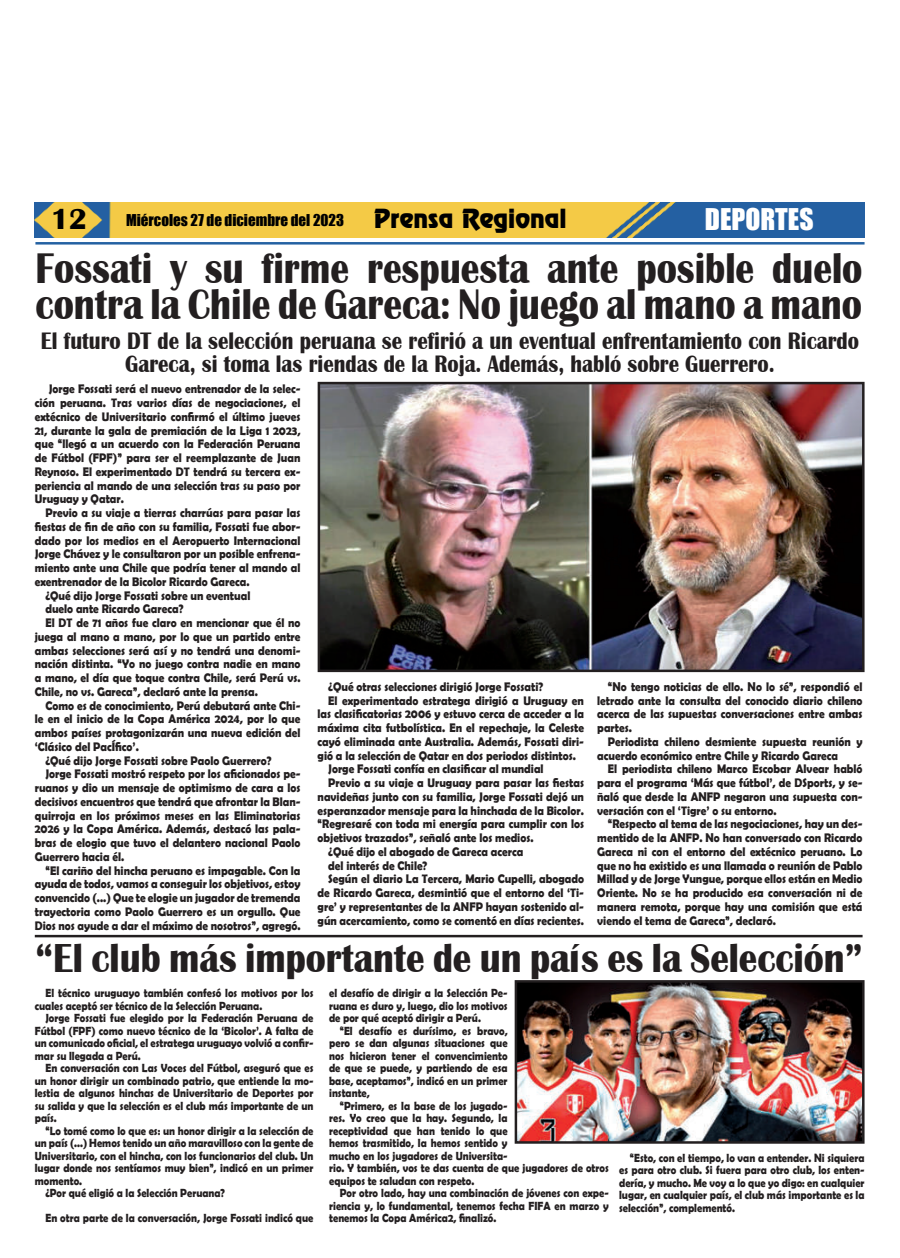
<style>
.page{position:relative;width:900px;height:1258px;background:#fff}
.page>*{position:absolute;margin:0;border:0;box-sizing:border-box;transform-origin:0 0}
.t1{font:700 44.12px/36.2px "Britannic";color:#231f20;scale:.85 1}
.t2{font:700 41.62px "Britannic";color:#231f20;scale:.89 1}
.t3{font:700 30px "Britannic";color:#000}
.t4{font:27.5px "Impact";color:#fff}
.t5{font:700 24.5px/22.5px "Britannic";color:#231f20;text-align:center;scale:.85 1}
.t6{font:15px "Impact";color:#000}
.t7{font:700 12.5px/13.8px "Berlin Sans FB Demi";color:#231f20;text-align:justify;scale:.9 1}
.t8{font:700 11.88px/12.5px "Berlin Sans FB Demi";color:#231f20;text-align:justify;scale:.88 1}
.s1{font-family:"Renfrew Normal";font-size:23.75px}
</style>
<div class="page">
<img style="left:35px;top:203px;width:830px;height:35px">
<hr style="left:35px;top:242px;width:830px;height:3px;background:#2361a2">
<img style="left:322px;top:386px;width:539px;height:282px">
<div style="left:318px;top:382px;width:547px;height:290px;border:3px solid #231f20"></div>
<hr style="left:35px;top:935px;width:828px;height:2px;background:#231f20">
<img style="left:519px;top:984px;width:342px;height:156px">
<div style="left:515px;top:980px;width:350px;height:164px;border:3px solid #231f20"></div>
<h3 class="t3" style="left:51px;top:203px;width:38px">12</h3>
<p class="t6" style="left:126px;top:212px;width:442px">Miércoles 27 de diciembre del 2023 <span class="s1">Prensa Regional</span></p>
<h3 class="t4" style="left:705px;top:205px;width:110px">DEPORTES</h3>
<h1 class="t1" style="left:36px;top:250px;width:974px">Fossati y su firme respuesta ante posible duelo contra la Chile de Gareca: No juego al mano a mano</h1>
<h3 class="t5" style="left:41px;top:330px;width:964px">El futuro DT de la selección peruana se refirió a un eventual enfrentamiento con Ricardo<br>Gareca, si toma las riendas de la Roja. Además, habló sobre Guerrero.</h3>
<p class="t7" style="left:35px;top:383px;width:297px;text-indent:14px">Jorge Fossati será el nuevo entrenador de la selec&shy;ción peruana. Tras varios días de negociaciones, el extécnico de Universitario confirmó el último jueves 21, durante la gala de premiación de la Liga 1 2023, que “llegó a un acuerdo con la Federación Peruana de Fútbol (FPF)” para ser el reemplazante de Juan Reynoso. El experimentado DT tendrá su tercera ex&shy;periencia al mando de una selección tras su paso por Uruguay y Qatar.</p>
<p class="t7" style="left:45px;top:506px;width:285px">Previo a su viaje a tierras charrúas para pasar las</p>
<p class="t7" style="left:35px;top:519px;width:297px">fiestas de fin de año con su familia, Fossati fue abor-</p>
<p class="t7" style="left:35px;top:533px;width:297px">dado por los medios en el Aeropuerto Internacional</p>
<p class="t7" style="left:35px;top:547px;width:297px">Jorge Chávez y le consultaron por un posible enfrena-</p>
<p class="t7" style="left:35px;top:561px;width:297px">miento ante una Chile que podría tener al mando al</p>
<p class="t7" style="left:35px;top:574px;width:240px">exentrenador de la Bicolor Ricardo Gareca.</p>
<p class="t7" style="left:45px;top:589px;width:229px">¿Qué dijo Jorge Fossati sobre un eventual</p>
<p class="t7" style="left:45px;top:602px;width:155px">duelo ante Ricardo Gareca?</p>
<p class="t7" style="left:45px;top:616px;width:285px">El DT de 71 años fue claro en mencionar que él no</p>
<p class="t7" style="left:35px;top:630px;width:297px">juega al mano a mano, por lo que un partido entre</p>
<p class="t7" style="left:35px;top:644px;width:297px">ambas selecciones será así y no tendrá una denomi-</p>
<p class="t7" style="left:35px;top:657px;width:297px">nación distinta. “Yo no juego contra nadie en mano</p>
<p class="t7" style="left:35px;top:671px;width:297px">a mano, el día que toque contra Chile, será Perú vs.</p>
<p class="t7" style="left:35px;top:684px;width:250px">Chile, no vs. Gareca”, declaró ante la prensa.</p>
<p class="t7" style="left:45px;top:698px;width:285px">Como es de conocimiento, Perú debutará ante Chi-</p>
<p class="t7" style="left:35px;top:712px;width:297px">le en el inicio de la Copa América 2024, por lo que</p>
<p class="t7" style="left:35px;top:726px;width:297px">ambos países protagonizarán una nueva edición del</p>
<p class="t7" style="left:35px;top:739px;width:117px">‘Clásico del PacÍfico’.</p>
<p class="t7" style="left:45px;top:753px;width:253px">¿Qué dijo Jorge Fossati sobre Paolo Guerrero?</p>
<p class="t7" style="left:45px;top:767px;width:285px">Jorge Fossati mostró respeto por los aficionados pe-</p>
<p class="t7" style="left:35px;top:781px;width:297px">ruanos y dio un mensaje de optimismo de cara a los</p>
<p class="t7" style="left:35px;top:795px;width:297px">decisivos encuentros que tendrá que afrontar la Blan-</p>
<p class="t7" style="left:35px;top:808px;width:297px">quirroja en los próximos meses en las Eliminatorias</p>
<p class="t7" style="left:35px;top:822px;width:297px">2026 y la Copa América. Además, destacó las pala-</p>
<p class="t7" style="left:35px;top:836px;width:297px">bras de elogio que tuvo el delantero nacional Paolo</p>
<p class="t7" style="left:35px;top:850px;width:101px">Guerrero hacia él.</p>
<p class="t7" style="left:45px;top:863px;width:285px">“El cariño del hincha peruano es impagable. Con la</p>
<p class="t7" style="left:35px;top:878px;width:297px">ayuda de todos, vamos a conseguir los objetivos, estoy</p>
<p class="t7" style="left:35px;top:891px;width:297px">convencido (...) Que te elogie un jugador de tremenda</p>
<p class="t7" style="left:35px;top:905px;width:297px">trayectoria como Paolo Guerrero es un orgullo. Que</p>
<p class="t7" style="left:35px;top:918px;width:297px">Dios nos ayude a dar el máximo de nosotros”, agregó.</p>
<p class="t7" style="left:328px;top:679px;width:240px">¿Qué otras selecciones dirigió Jorge Fossati?</p>
<p class="t7" style="left:328px;top:693px;width:286px">El experimentado estratega dirigió a Uruguay en</p>
<p class="t7" style="left:318px;top:707px;width:297px">las clasificatorias 2006 y estuvo cerca de acceder a la</p>
<p class="t7" style="left:318px;top:721px;width:297px">máxima cita futbolística. En el repechaje, la Celeste</p>
<p class="t7" style="left:318px;top:735px;width:297px">cayó eliminada ante Australia. Además, Fossati diri-</p>
<p class="t7" style="left:318px;top:749px;width:289px">gió a la selección de Qatar en dos periodos distintos.</p>
<p class="t7" style="left:328px;top:762px;width:241px">Jorge Fossati confía en clasificar al mundial</p>
<p class="t7" style="left:328px;top:776px;width:286px">Previo a su viaje a Uruguay para pasar las fiestas</p>
<p class="t7" style="left:318px;top:790px;width:297px">navideñas junto con su familia, Jorge Fossati dejó un</p>
<p class="t7" style="left:318px;top:804px;width:297px">esperanzador mensaje para la hinchada de la Bicolor.</p>
<p class="t7" style="left:318px;top:817px;width:297px">“Regresaré con toda mi energía para cumplir con los</p>
<p class="t7" style="left:318px;top:831px;width:241px">objetivos trazados”, señaló ante los medios.</p>
<p class="t7" style="left:328px;top:845px;width:218px">¿Qué dijo el abogado de Gareca acerca</p>
<p class="t7" style="left:328px;top:858px;width:112px">del interés de Chile?</p>
<p class="t7" style="left:328px;top:872px;width:286px">Según el diario La Tercera, Mario Cupelli, abogado</p>
<p class="t7" style="left:318px;top:886px;width:297px">de Ricardo Gareca, desmintió que el entorno del ‘Ti-</p>
<p class="t7" style="left:318px;top:899px;width:297px">gre’ y representantes de la ANFP hayan sostenido al-</p>
<p class="t7" style="left:318px;top:914px;width:297px">gún acercamiento, como se comentó en días recientes.</p>
<p class="t7" style="left:597px;top:679px;width:296px;text-indent:11px">“No tengo noticias de ello. No lo sé”, respondió el letrado ante la consulta del conocido diario chileno acerca de las supuestas conversaciones entre ambas partes.</p>
<p class="t7" style="left:597px;top:735px;width:296px;text-indent:11px">Periodista chileno desmiente supuesta reunión y acuerdo económico entre Chile y Ricardo Gareca</p>
<p class="t7" style="left:597px;top:762px;width:296px;text-indent:11px">El periodista chileno Marco Escobar Alvear habló para el programa ‘Más que fútbol’, de DSports, y se&shy;ñaló que desde la ANFP negaron una supuesta con&shy;versación con el ‘Tigre’ o su entorno.</p>
<p class="t7" style="left:597px;top:817px;width:296px;text-indent:11px">“Respecto al tema de las negociaciones, hay un des&shy;mentido de la ANFP. No han conversado con Ricardo Gareca ni con el entorno del extécnico peruano. Lo que no ha existido es una llamada o reunión de Pablo Millad y de Jorge Yungue, porque ellos están en Medio Oriente. No se ha producido esa conversación ni de manera remota, porque hay una comisión que está viendo el tema de Gareca”, declaró.</p>
<h2 class="t2" style="left:36px;top:937px;width:931px">“El club más importante de un país es la Selección”</h2>
<p class="t8" style="left:35px;top:987px;width:318px;text-indent:11px">El técnico uruguayo también confesó los motivos por los cuales aceptó ser técnico de la Selección Peruana.</p>
<p class="t8" style="left:35px;top:1012px;width:318px;text-indent:11px">Jorge Fossati fue elegido por la Federación Peruana de Fútbol (FPF) como nuevo técnico de la ‘Bicolor’. A falta de un comunicado oficial, el estratega uruguayo volvió a confir&shy;mar su llegada a Perú.</p>
<p class="t8" style="left:35px;top:1062px;width:318px;text-indent:11px">En conversación con Las Voces del Fútbol, aseguró que es un honor dirigir un combinado patrio, que entiende la mo&shy;lestia de algunos hinchas de Universitario de Deportes por su salida y que la selección es el club más importante de un país.</p>
<p class="t8" style="left:45px;top:1124px;width:306px">“Lo tomé como lo que es: un honor dirigir a la selección de</p>
<p class="t8" style="left:35px;top:1137px;width:318px">un país (...) Hemos tenido un año maravilloso con la gente de</p>
<p class="t8" style="left:35px;top:1149px;width:318px">Universitario, con el hincha, con los funcionarios del club. Un</p>
<p class="t8" style="left:35px;top:1162px;width:318px">lugar donde nos sentíamos muy bien”, indicó en un primer</p>
<p class="t8" style="left:35px;top:1175px;width:55px">momento.</p>
<p class="t8" style="left:45px;top:1187px;width:206px">¿Por qué eligió a la Selección Peruana?</p>
<p class="t8" style="left:45px;top:1212px;width:306px">En otra parte de la conversación, Jorge Fossati indicó que</p>
<p class="t8" style="left:329px;top:987px;width:204px">el desafío de dirigir a la Selección Pe&shy;ruana es duro y, luego, dio los motivos de por qué aceptó dirigir a Perú.</p>
<p class="t8" style="left:329px;top:1025px;width:204px;text-indent:11px">“El desafío es durísimo, es bravo, pero se dan algunas situaciones que nos hicieron tener el convencimiento de que se puede, y partiendo de esa base, aceptamos”, indicó en un primer instante,</p>
<p class="t8" style="left:329px;top:1100px;width:319px;text-align:left;text-indent:11px">“Primero, es la base de los jugado-<br>res. Yo creo que la hay. Segundo, la<br>receptividad que han tenido lo que<br>hemos trasmitido, la hemos sentido y<br>mucho en los jugadores de Universita-<br>rio. Y también, vos te das cuenta de que jugadores de otros equipos te saludan con respeto.</p>
<p class="t8" style="left:329px;top:1187px;width:319px;text-indent:11px">Por otro lado, hay una combinación de jóvenes con expe&shy;riencia y, lo fundamental, tenemos fecha FIFA en marzo y tenemos la Copa América2, finalizó.</p>
<p class="t8" style="left:619px;top:1151px;width:280px;text-indent:11px">“Esto, con el tiempo, lo van a entender. Ni siquiera es para otro club. Si fuera para otro club, los enten&shy;dería, y mucho. Me voy a lo que yo digo: en cualquier lugar, en cualquier país, el club más importante es la selección”, complementó.</p>
</div>
